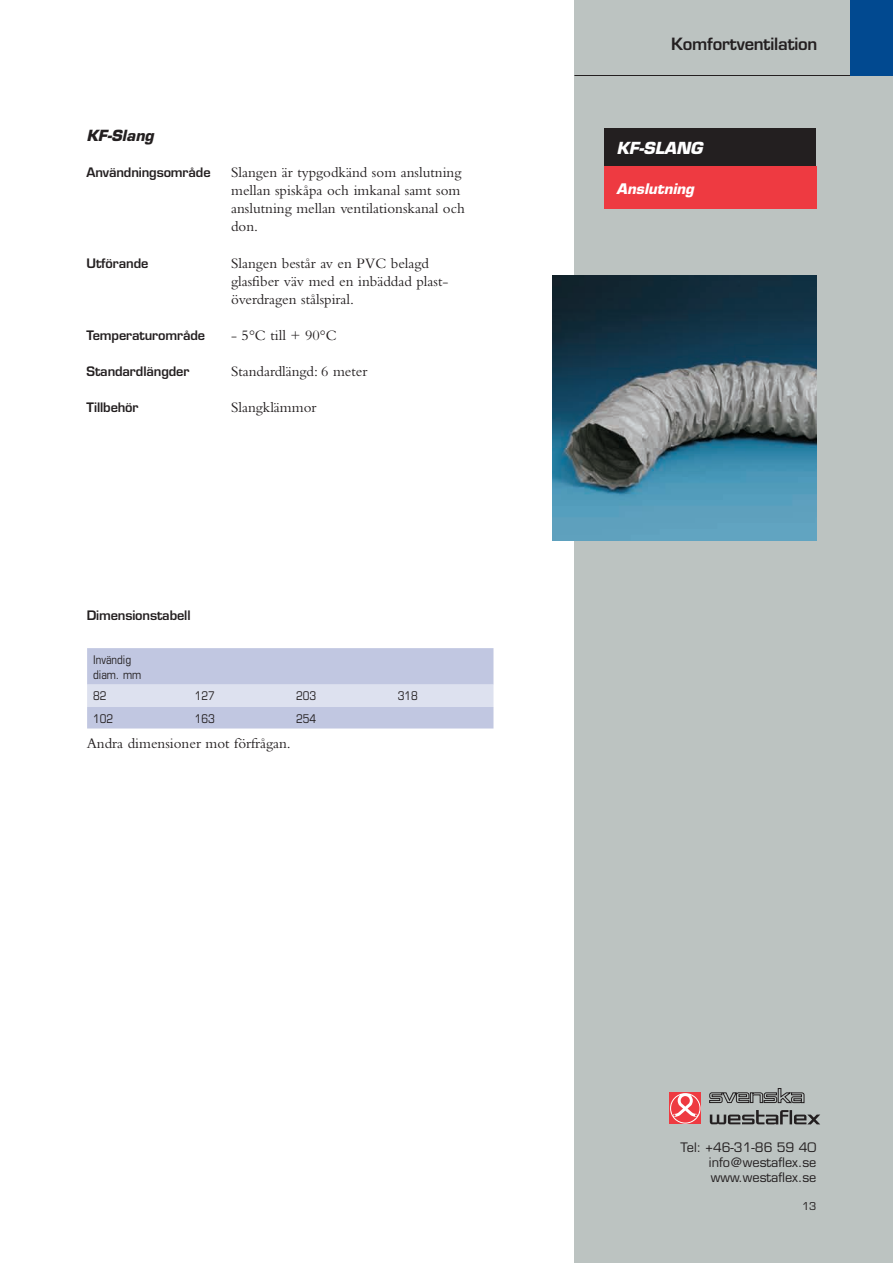
<style>
.page{position:relative;width:893px;height:1263px;background:#fff}
.page>*{position:absolute;margin:0;border:0;box-sizing:border-box;transform-origin:0 0}
.t1{font:600 16.5px "Eurostile";letter-spacing:-.01em;color:#231f20}
.t2{font:italic 700 16.2px "Eurostile";color:#fff}
.t3{font:15px/18px "Bembo";color:#231f20}
.t4{font:italic 700 15px "Eurostile";color:#231f20}
.t5{font:italic 700 14.25px "Eurostile";color:#fff}
.t6{font:600 12.75px "Eurostile";letter-spacing:-.01em;color:#231f20}
.t7{font:12.75px/15px "Eurostile";color:#231f20;text-align:justify}
.t8{font:condensed 12px/15px "Eurostile";color:#231f20}
.t9{font:10.5px "Eurostile";color:#231f20}
</style>
<div class="page">
<div style="left:574px;top:0;width:319px;height:1263px;background:#bcc3c1"></div>
<svg style="left:709px;top:1088px;width:95px;height:15px"></svg>
<svg style="left:710px;top:1110px;width:110px;height:14px"></svg>
<div style="left:669px;top:1092px;width:32px;height:32px;background:#ee3a41"></div>
<svg style="left:670px;top:1093px;width:30px;height:30px"></svg>
<hr style="left:574px;top:75px;width:319px;height:1px;background:#231f20">
<div style="left:850px;top:0;width:43px;height:76px;background:#014990"></div>
<div style="left:604px;top:128px;width:212px;height:42px;background:#231f20"></div>
<div style="left:604px;top:166px;width:212px;height:42px;background:#ee3a41"></div>
<svg style="left:87px;top:648px;width:406px;height:80px"></svg>
<img style="left:553px;top:276px;width:263px;height:265px">
<p class="t4" style="left:87px;top:126px;width:69px">KF-Slang</p>
<p class="t6" style="left:87px;top:165px;width:126px">Användningsområde</p>
<p class="t3" style="left:231px;top:163px;width:235px">Slangen är typgodkänd som anslutning mellan spiskåpa och imkanal samt som anslutning mellan ventilationskanal och don.</p>
<p class="t6" style="left:87px;top:255px;width:63px">Utförande</p>
<p class="t3" style="left:231px;top:254px;width:219px">Slangen består av en PVC belagd glasfiber väv med en inbäddad plast&shy;överdragen stålspiral.</p>
<p class="t6" style="left:87px;top:327px;width:120px">Temperaturområde</p>
<p class="t3" style="left:231px;top:326px;width:107px">- 5°C till + 90°C</p>
<p class="t6" style="left:87px;top:363px;width:104px">Standardlängder</p>
<p class="t3" style="left:231px;top:362px;width:138px">Standardlängd: 6 meter</p>
<p class="t6" style="left:87px;top:399px;width:54px">Tillbehör</p>
<p class="t3" style="left:231px;top:398px;width:87px">Slangklämmor</p>
<p class="t6" style="left:87px;top:607px;width:105px">Dimensionstabell</p>
<p class="t8" style="left:93px;top:652px;width:50px">Invändig diam. mm</p>
<p class="t8" style="left:93px;top:688px;width:15px">82</p>
<p class="t8" style="left:195px;top:688px;width:22px">127</p>
<p class="t8" style="left:296px;top:688px;width:22px">203</p>
<p class="t8" style="left:398px;top:688px;width:22px">318</p>
<p class="t8" style="left:93px;top:710px;width:22px">102</p>
<p class="t8" style="left:195px;top:710px;width:22px">163</p>
<p class="t8" style="left:296px;top:710px;width:22px">254</p>
<p class="t3" style="left:87px;top:734px;width:206px">Andra dimensioner mot förfrågan.</p>
<p class="t1" style="left:671px;top:34px;width:148px">Komfortventilation</p>
<p class="t2" style="left:617px;top:138px;width:87px">KF-SLANG</p>
<p class="t5" style="left:617px;top:180px;width:79px">Anslutning</p>
<p class="t7" style="left:709px;top:1140px;width:109px;text-indent:-28px">Tel: +46-31-86 59 40 info@westaflex.se www.westaflex.se</p>
<p class="t9" style="left:802px;top:1199px;width:16px">13</p>
</div>
